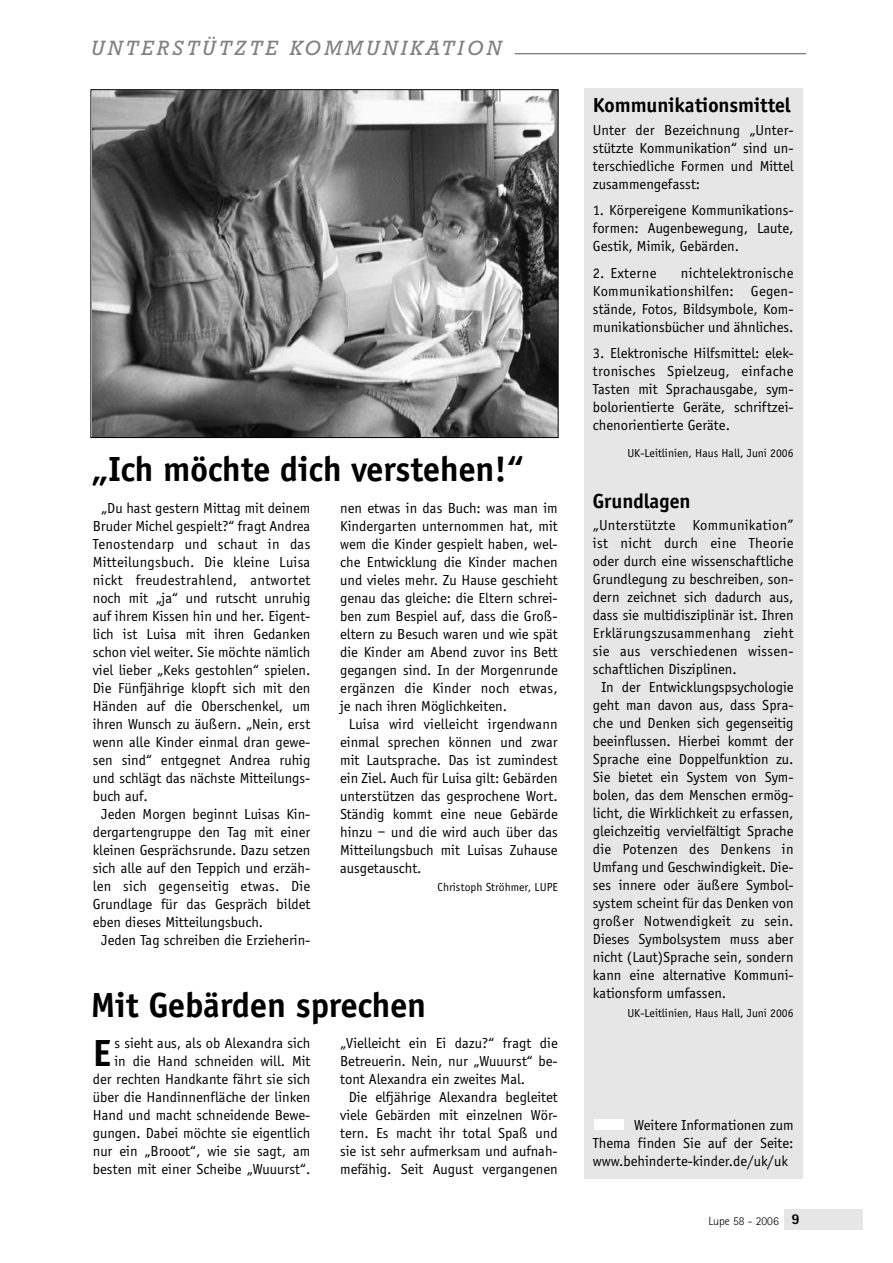
<style>
.page{position:relative;width:893px;height:1263px;background:#fff}
.page>*{position:absolute;margin:0;border:0;box-sizing:border-box;transform-origin:0 0}
.t1{font:700 39px "Officina Sans";color:#000}
.t2{font:700 36px "Officina Sans";color:#000}
.t3{font:700 21px "Officina Sans";color:#000}
.t4{font:italic 21px "Rockwell";letter-spacing:.16em;color:#808080}
.t5{font:15px/18px "Officina Sans";color:#000;text-align:justify}
.t6{font:15px "Officina Sans";letter-spacing:.02em;color:#000}
.t7{font:12px "Officina Sans";color:#000}
.t8{font:300 12px "Rotis Sans Serif";color:#000}
.s1{font-weight:800;font-size:15px}
</style>
<div class="page">
<div style="left:784px;top:1210px;width:79px;height:20px;background:#e6e6e6"></div>
<hr style="left:514px;top:53px;width:292px;height:1px;background:#808080">
<img style="left:92px;top:91px;width:464px;height:345px">
<div style="left:584px;top:88px;width:218px;height:1091px;background:#e6e6e6"></div>
<div style="left:594px;top:1119px;width:30px;height:11px;background:#fff"></div>
<h3 class="t4" style="left:91px;top:40px;width:412px">UNTERSTÜTZTE KOMMUNIKATION</h3>
<h2 class="t2" style="left:91px;top:455px;width:435px">„Ich möchte dich verstehen!“</h2>
<p class="t5" style="left:101px;top:500px;width:210px">„Du hast gestern Mittag mit deinem</p>
<p class="t5" style="left:93px;top:518px;width:219px">Bruder Michel gespielt?“ fragt Andrea</p>
<p class="t6" style="left:93px;top:538px;width:219px">Tenostendarp und schaut in das</p>
<p class="t6" style="left:93px;top:556px;width:219px">Mitteilungsbuch. Die kleine Luisa</p>
<p class="t6" style="left:93px;top:574px;width:219px">nickt freudestrahlend, antwortet</p>
<p class="t5" style="left:93px;top:590px;width:219px">noch mit „ja“ und rutscht unruhig</p>
<p class="t5" style="left:93px;top:608px;width:219px">auf ihrem Kissen hin und her. Eigent-</p>
<p class="t5" style="left:93px;top:626px;width:219px">lich ist Luisa mit ihren Gedanken</p>
<p class="t5" style="left:93px;top:644px;width:219px">schon viel weiter. Sie möchte nämlich</p>
<p class="t5" style="left:93px;top:662px;width:219px">viel lieber „Keks gestohlen“ spielen.</p>
<p class="t5" style="left:93px;top:680px;width:219px">Die Fünfjährige klopft sich mit den</p>
<p class="t5" style="left:93px;top:698px;width:219px">Händen auf die Oberschenkel, um</p>
<p class="t5" style="left:93px;top:716px;width:219px">ihren Wunsch zu äußern. „Nein, erst</p>
<p class="t5" style="left:93px;top:734px;width:219px">wenn alle Kinder einmal dran gewe-</p>
<p class="t5" style="left:93px;top:752px;width:219px">sen sind“ entgegnet Andrea ruhig</p>
<p class="t5" style="left:93px;top:770px;width:219px">und schlägt das nächste Mitteilungs-</p>
<p class="t5" style="left:93px;top:788px;width:56px">buch auf.</p>
<p class="t5" style="left:101px;top:806px;width:210px">Jeden Morgen beginnt Luisas Kin-</p>
<p class="t5" style="left:93px;top:824px;width:219px">dergartengruppe den Tag mit einer</p>
<p class="t5" style="left:93px;top:842px;width:219px">kleinen Gesprächsrunde. Dazu setzen</p>
<p class="t5" style="left:93px;top:860px;width:219px">sich alle auf den Teppich und erzäh-</p>
<p class="t6" style="left:93px;top:880px;width:219px">len sich gegenseitig etwas. Die</p>
<p class="t5" style="left:93px;top:896px;width:219px">Grundlage für das Gespräch bildet</p>
<p class="t5" style="left:93px;top:914px;width:172px">eben dieses Mitteilungsbuch.</p>
<p class="t5" style="left:101px;top:932px;width:210px">Jeden Tag schreiben die Erzieherin-</p>
<p class="t5" style="left:340px;top:500px;width:219px">nen etwas in das Buch: was man im</p>
<p class="t5" style="left:340px;top:518px;width:219px">Kindergarten unternommen hat, mit</p>
<p class="t5" style="left:340px;top:536px;width:219px">wem die Kinder gespielt haben, wel-</p>
<p class="t5" style="left:340px;top:554px;width:219px">che Entwicklung die Kinder machen</p>
<p class="t5" style="left:340px;top:572px;width:219px">und vieles mehr. Zu Hause geschieht</p>
<p class="t5" style="left:340px;top:590px;width:219px">genau das gleiche: die Eltern schrei-</p>
<p class="t5" style="left:340px;top:608px;width:219px">ben zum Bespiel auf, dass die Groß-</p>
<p class="t5" style="left:340px;top:626px;width:219px">eltern zu Besuch waren und wie spät</p>
<p class="t5" style="left:340px;top:644px;width:219px">die Kinder am Abend zuvor ins Bett</p>
<p class="t5" style="left:340px;top:662px;width:219px">gegangen sind. In der Morgenrunde</p>
<p class="t5" style="left:340px;top:680px;width:219px">ergänzen die Kinder noch etwas,</p>
<p class="t5" style="left:340px;top:698px;width:168px">je nach ihren Möglichkeiten.</p>
<p class="t5" style="left:348px;top:716px;width:210px">Luisa wird vielleicht irgendwann</p>
<p class="t5" style="left:340px;top:734px;width:219px">einmal sprechen können und zwar</p>
<p class="t5" style="left:340px;top:752px;width:219px">mit Lautsprache. Das ist zumindest</p>
<p class="t5" style="left:340px;top:770px;width:219px">ein Ziel. Auch für Luisa gilt: Gebärden</p>
<p class="t5" style="left:340px;top:788px;width:219px">unterstützen das gesprochene Wort.</p>
<p class="t5" style="left:340px;top:806px;width:219px">Ständig kommt eine neue Gebärde</p>
<p class="t5" style="left:340px;top:824px;width:219px">hinzu – und die wird auch über das</p>
<p class="t5" style="left:340px;top:842px;width:219px">Mitteilungsbuch mit Luisas Zuhause</p>
<p class="t5" style="left:340px;top:860px;width:83px">ausgetauscht.</p>
<p class="t7" style="left:437px;top:883px;width:122px">Christoph Ströhmer, LUPE</p>
<h2 class="t2" style="left:91px;top:990px;width:337px">Mit Gebärden sprechen</h2>
<h1 class="t1" style="left:93px;top:1038px;width:20px">E</h1>
<p class="t5" style="left:93px;top:1036px;width:219px;text-align:right">s sieht aus, als ob Alexandra sich<br>in die Hand schneiden will. Mit der rechten Handkante fährt sie sich über die Handinnenfläche der linken Hand und macht schneidende Bewe&shy;gungen. Dabei möchte sie eigentlich nur ein „Brooot“, wie sie sagt, am besten mit einer Scheibe „Wuuurst“.</p>
<p class="t5" style="left:340px;top:1036px;width:219px">„Vielleicht ein Ei dazu?“ fragt die</p>
<p class="t5" style="left:340px;top:1054px;width:219px">Betreuerin. Nein, nur „Wuuurst“ be-</p>
<p class="t5" style="left:340px;top:1072px;width:186px">tont Alexandra ein zweites Mal.</p>
<p class="t5" style="left:348px;top:1090px;width:210px">Die elfjährige Alexandra begleitet</p>
<p class="t5" style="left:340px;top:1108px;width:219px">viele Gebärden mit einzelnen Wör-</p>
<p class="t5" style="left:340px;top:1126px;width:219px">tern. Es macht ihr total Spaß und</p>
<p class="t5" style="left:340px;top:1144px;width:219px">sie ist sehr aufmerksam und aufnah-</p>
<p class="t5" style="left:340px;top:1162px;width:219px">mefähig. Seit August vergangenen</p>
<h3 class="t3" style="left:593px;top:97px;width:199px">Kommunikationsmittel</h3>
<p class="t5" style="left:593px;top:122px;width:202px">Unter der Bezeichnung „Unter&shy;stützte Kommunikation“ sind un&shy;terschiedliche Formen und Mittel zusammengefasst:</p>
<p class="t5" style="left:593px;top:202px;width:202px">1. Körpereigene Kommunikations&shy;formen: Augenbewegung, Laute, Gestik, Mimik, Gebärden.</p>
<p class="t6" style="left:593px;top:267px;width:65px">2. Externe</p>
<p class="t5" style="left:593px;top:265px;width:202px;text-indent:88px">nichtelektronische Kommunikationshilfen: Gegen&shy;stände, Fotos, Bildsymbole, Kom&shy;munikationsbücher und ähnliches.</p>
<p class="t5" style="left:593px;top:345px;width:202px">3. Elektronische Hilfsmittel: elek&shy;tronisches Spielzeug, einfache Tasten mit Sprachausgabe, sym&shy;bolorientierte Geräte, schriftzei&shy;chenorientierte Geräte.</p>
<p class="t7" style="left:627px;top:448px;width:168px">UK-Leitlinien, Haus Hall, Juni 2006</p>
<h3 class="t3" style="left:593px;top:493px;width:99px">Grundlagen</h3>
<p class="t6" style="left:593px;top:519px;width:202px">„Unterstützte Kommunikation”</p>
<p class="t6" style="left:593px;top:537px;width:202px">ist nicht durch eine Theorie</p>
<p class="t5" style="left:593px;top:553px;width:202px">oder durch eine wissenschaftliche</p>
<p class="t5" style="left:593px;top:571px;width:202px">Grundlegung zu beschreiben, son-</p>
<p class="t5" style="left:593px;top:589px;width:202px">dern zeichnet sich dadurch aus,</p>
<p class="t5" style="left:593px;top:607px;width:202px">dass sie multidisziplinär ist. Ihren</p>
<p class="t6" style="left:593px;top:627px;width:202px">Erklärungszusammenhang zieht</p>
<p class="t6" style="left:593px;top:645px;width:202px">sie aus verschiedenen wissen-</p>
<p class="t5" style="left:593px;top:661px;width:145px">schaftlichen Disziplinen.</p>
<p class="t5" style="left:601px;top:679px;width:194px">In der Entwicklungspsychologie</p>
<p class="t5" style="left:593px;top:697px;width:202px">geht man davon aus, dass Spra-</p>
<p class="t5" style="left:593px;top:715px;width:202px">che und Denken sich gegenseitig</p>
<p class="t5" style="left:593px;top:733px;width:202px">beeinflussen. Hierbei kommt der</p>
<p class="t5" style="left:593px;top:751px;width:202px">Sprache eine Doppelfunktion zu.</p>
<p class="t5" style="left:593px;top:769px;width:202px">Sie bietet ein System von Sym-</p>
<p class="t5" style="left:593px;top:787px;width:202px">bolen, das dem Menschen ermög-</p>
<p class="t5" style="left:593px;top:805px;width:202px">licht, die Wirklichkeit zu erfassen,</p>
<p class="t5" style="left:593px;top:823px;width:202px">gleichzeitig vervielfältigt Sprache</p>
<p class="t6" style="left:593px;top:843px;width:202px">die Potenzen des Denkens in</p>
<p class="t5" style="left:593px;top:859px;width:202px">Umfang und Geschwindigkeit. Die-</p>
<p class="t5" style="left:593px;top:877px;width:202px">ses innere oder äußere Symbol-</p>
<p class="t5" style="left:593px;top:895px;width:202px">system scheint für das Denken von</p>
<p class="t6" style="left:593px;top:915px;width:202px">großer Notwendigkeit zu sein.</p>
<p class="t5" style="left:593px;top:931px;width:202px">Dieses Symbolsystem muss aber</p>
<p class="t5" style="left:593px;top:949px;width:202px">nicht (Laut)Sprache sein, sondern</p>
<p class="t5" style="left:593px;top:967px;width:202px">kann eine alternative Kommuni-</p>
<p class="t5" style="left:593px;top:985px;width:135px">kationsform umfassen.</p>
<p class="t7" style="left:627px;top:1009px;width:168px">UK-Leitlinien, Haus Hall, Juni 2006</p>
<p class="t5" style="left:593px;top:1117px;width:202px;text-indent:41px">Weitere Informationen zum Thema finden Sie auf der Seite: www.behinderte-kinder.de/uk/uk</p>
<p class="t8" style="left:708px;top:1217px;width:93px">Lupe 58 - 2006 <span class="s1">9</span></p>
</div>
